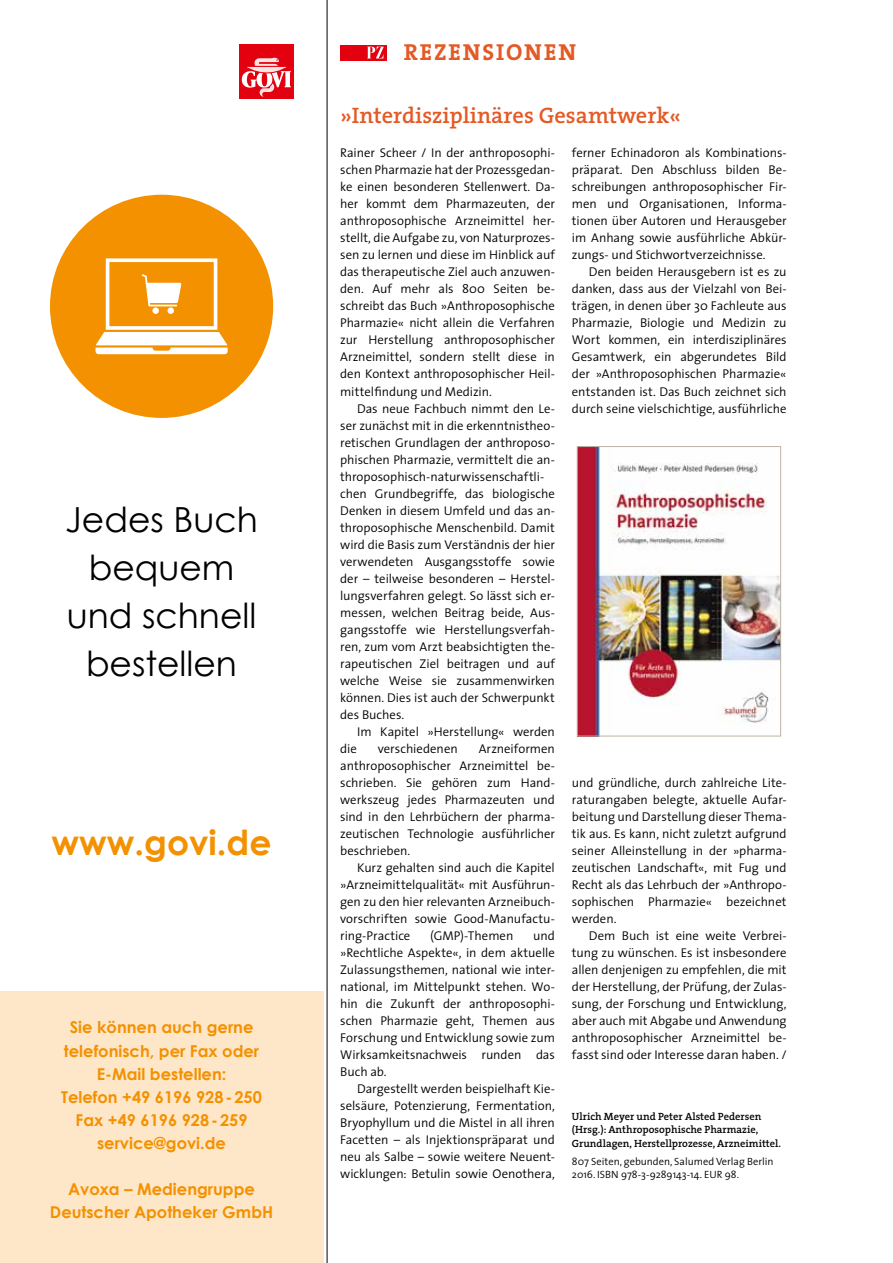
<style>
.page{position:relative;width:893px;height:1263px;background:#fff}
.page>*{position:absolute;margin:0;border:0;box-sizing:border-box;transform-origin:0 0}
.t1{font:34.5px/48px "Century Gothic OV GHPZKB";color:#000;text-align:center}
.t2{font:34.5px "Century Gothic Bold OV EHPZKB";color:#f39100}
.t3{font:700 23.25px "The Serif";letter-spacing:.08em;color:#e45a25}
.t4{font:600 22.5px "The Serif";color:#e45a25}
.t5{font:16.35px/23.1px "Century Gothic Bold OV EHPZKB";color:#f39100;text-align:center}
.t6{font:300 12.75px/17px "The Sans";letter-spacing:-.005em;color:#000;text-align:justify}
.t7{font:600 10.5px/13.5px "The Serif";color:#000}
.t8{font:300 10.5px/13.5px "The Sans";color:#000}
</style>
<div class="page">
<div style="left:340px;top:45px;width:47px;height:15px;background:#e3000f"></div>
<svg style="left:367px;top:47px;width:17px;height:11px"></svg>
<div style="left:239px;top:45px;width:55px;height:54px;background:#e3000f"></div>
<svg style="left:241px;top:58px;width:50px;height:39px"></svg>
<div style="left:0;top:991px;width:323px;height:272px;background:#fee6c9"></div>
<div style="left:50px;top:195px;width:223px;height:223px;background:#f39100;border-radius:50%"></div>
<svg style="left:96px;top:258px;width:132px;height:96px"></svg>
<div style="left:152px;top:307px;width:7px;height:7px;background:#fff;border-radius:50%"></div>
<div style="left:167px;top:307px;width:7px;height:7px;background:#fff;border-radius:50%"></div>
<hr style="left:327px;top:0;width:1px;height:1263px;background:#000">
<img style="left:579px;top:448px;width:200px;height:286px">
<div style="left:577px;top:446px;width:204px;height:290px;border:1px solid #bcb4a5"></div>
<h1 class="t1" style="left:65px;top:495px;width:194px">Jedes Buch bequem und schnell bestellen</h1>
<h1 class="t2" style="left:52px;top:816px;width:221px">www.govi.de</h1>
<p class="t5" style="left:61px;top:1015px;width:202px">Sie können auch gerne telefonisch, per Fax oder<br>E-Mail bestellen:<br>Telefon +49 6196 928-250<br>Fax +49 6196 928-259 service@govi.de</p>
<p class="t5" style="left:50px;top:1176px;width:225px">Avoxa – Mediengruppe<br>Deutscher Apotheker GmbH</p>
<h2 class="t3" style="left:404px;top:38px;width:174px">REZENSIONEN</h2>
<h3 class="t4" style="left:340px;top:101px;width:342px">»Interdisziplinäres Gesamtwerk«</h3>
<p class="t6" style="left:572px;top:145px;width:216px">ferner Echinadoron als Kombinations&shy;präparat. Den Abschluss bilden Be&shy;schreibungen anthroposophischer Fir&shy;men und Organisationen, Informa&shy;tionen über Autoren und Herausgeber im Anhang sowie ausführliche Abkür&shy;zungs- und Stichwortverzeichnisse.</p>
<p class="t6" style="left:572px;top:264px;width:216px;text-indent:17px">Den beiden Herausgebern ist es zu danken, dass aus der Vielzahl von Bei&shy;trägen, in denen über 30 Fachleute aus Pharmazie, Biologie und Medizin zu Wort kommen, ein interdisziplinäres Gesamtwerk, ein abgerundetes Bild der »Anthroposophischen Pharmazie« entstanden ist. Das Buch zeichnet sich durch seine vielschichtige, ausführliche</p>
<p class="t6" style="left:340px;top:145px;width:216px">Rainer Scheer / In der anthroposophi&shy;schen Pharmazie hat der Prozessgedan&shy;ke einen besonderen Stellenwert. Da&shy;her kommt dem Pharmazeuten, der anthroposophische Arzneimittel her&shy;stellt, die Aufgabe zu, von Naturprozes&shy;sen zu lernen und diese im Hinblick auf das therapeutische Ziel auch anzuwen&shy;den. Auf mehr als 800 Seiten be&shy;schreibt das Buch »Anthroposophische Pharmazie« nicht allein die Verfahren zur Herstellung anthroposophischer Arzneimittel, sondern stellt diese in den Kontext anthroposophischer Heil&shy;mittelfindung und Medizin.</p>
<p class="t6" style="left:340px;top:400px;width:216px;text-align:left;text-indent:17px">Das neue Fachbuch nimmt den Le&shy;ser zunächst mit in die erkenntnistheo&shy;retischen Grundlagen der anthroposo&shy;phischen Pharmazie, vermittelt die an&shy;throposophisch-naturwissenschaftli&shy;chen Grundbegriffe, das biologische Denken in diesem Umfeld und das an&shy;throposophische Menschenbild. Damit wird die Basis zum Verständnis der hier verwendeten Ausgangsstoffe sowie der – teilweise besonderen – Herstel&shy;lungsverfahren gelegt. So lässt sich er&shy;messen, welchen Beitrag beide, Aus&shy;gangsstoffe wie Herstellungsverfah&shy;ren, zum vom Arzt beabsichtigten the&shy;rapeutischen Ziel beitragen und auf welche Weise sie zusammenwirken können. Dies ist auch der Schwerpunkt des Buches.</p>
<p class="t6" style="left:357px;top:723px;width:199px">Im Kapitel »Herstellung« werden</p>
<p class="t6" style="left:340px;top:740px;width:18px">die</p>
<p class="t6" style="left:378px;top:740px;width:81px">verschiedenen</p>
<p class="t6" style="left:340px;top:740px;width:216px;text-indent:139px">Arzneiformen anthroposophischer Arzneimittel be&shy;schrieben. Sie gehören zum Hand&shy;werkszeug jedes Pharmazeuten und sind in den Lehrbüchern der pharma&shy;zeutischen Technologie ausführlicher beschrieben.</p>
<p class="t6" style="left:340px;top:859px;width:216px;text-indent:17px">Kurz gehalten sind auch die Kapitel »Arzneimittelqualität« mit Ausführun&shy;gen zu den hier relevanten Arzneibuch&shy;vorschriften sowie Good-Manufactu&shy;ring-Practice</p>
<p class="t6" style="left:572px;top:774px;width:216px">und gründliche, durch zahlreiche Lite&shy;raturangaben belegte, aktuelle Aufar&shy;beitung und Darstellung dieser Thema&shy;tik aus. Es kann, nicht zuletzt aufgrund seiner Alleinstellung in der »pharma&shy;zeutischen Landschaft«, mit Fug und Recht als das Lehrbuch der »Anthropo&shy;sophischen Pharmazie« bezeichnet werden.</p>
<p class="t6" style="left:572px;top:927px;width:216px;text-indent:17px">Dem Buch ist eine weite Verbrei&shy;tung zu wünschen. Es ist insbesondere allen denjenigen zu empfehlen, die mit der Herstellung, der Prüfung, der Zulas&shy;sung, der Forschung und Entwicklung, aber auch mit Abgabe und Anwendung anthroposophischer Arzneimittel be&shy;fasst sind oder Interesse daran haben. /</p>
<p class="t6" style="left:430px;top:927px;width:85px">(GMP)-Themen</p>
<p class="t6" style="left:340px;top:927px;width:216px;text-indent:193px">und »Rechtliche Aspekte«, in dem aktuelle Zulassungsthemen, national wie inter&shy;national, im Mittelpunkt stehen. Wo&shy;hin die Zukunft der anthroposophi&shy;schen Pharmazie geht, Themen aus Forschung und Entwicklung sowie zum Wirksamkeitsnachweis runden das Buch ab.</p>
<p class="t6" style="left:340px;top:1080px;width:216px;text-indent:17px">Dargestellt werden beispielhaft Kie&shy;selsäure, Potenzierung, Fermentation, Bryophyllum und die Mistel in all ihren Facetten – als Injektionspräparat und neu als Salbe – sowie weitere Neuent&shy;wicklungen: Betulin sowie Oenothera,</p>
<p class="t7" style="left:572px;top:1109px;width:211px">Ulrich Meyer und Peter Alsted Pedersen (Hrsg.): Anthroposophische Pharmazie,<br>Grundlagen, Herstellprozesse, Arzneimittel.</p>
<p class="t8" style="left:572px;top:1154px;width:203px">807 Seiten, gebunden, Salumed Verlag Berlin<br>2016. ISBN 978-3-9289143-14. EUR 98.</p>
</div>
